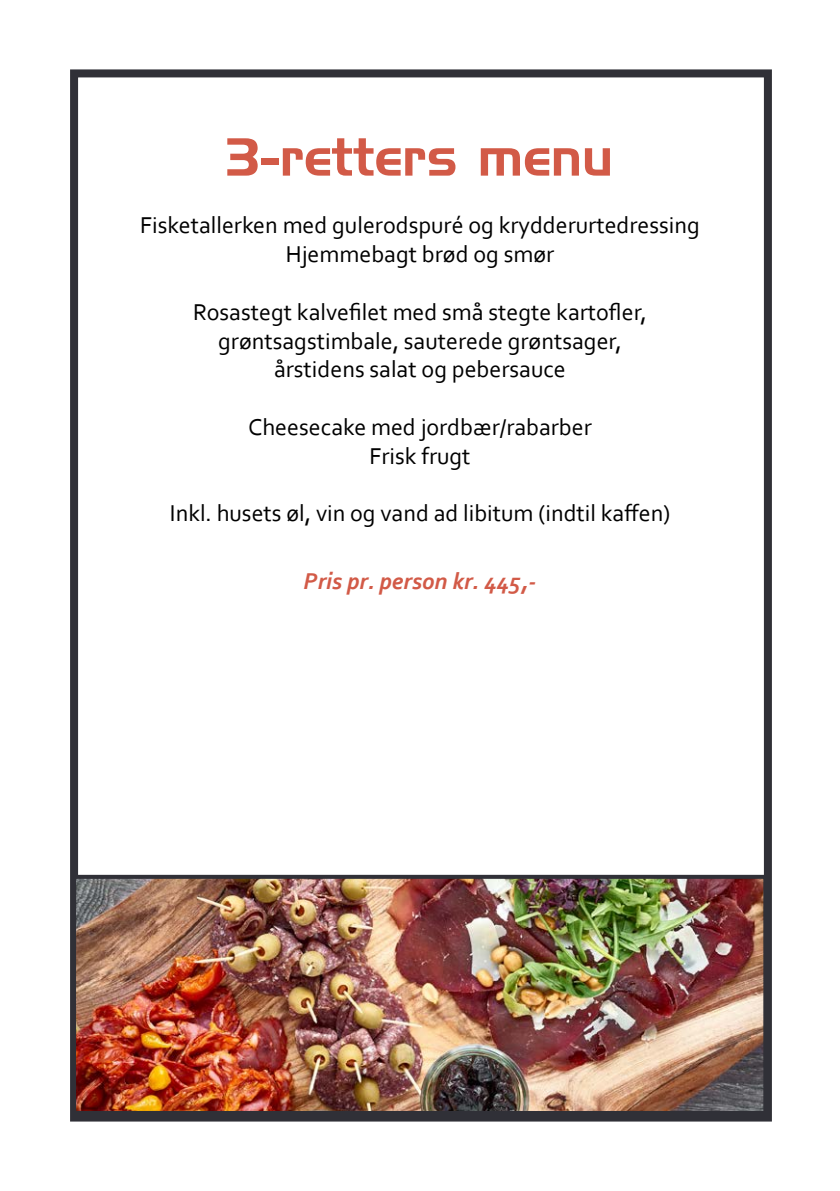
<style>
.page{position:relative;width:840px;height:1191px;background:#fff}
.page>*{position:absolute;margin:0;border:0;box-sizing:border-box;transform-origin:0 0}
.t1{font:52px "Handel Gothic BT";color:#d25a47}
.t2{font:24px/28.8px "Corbel";color:#000;text-align:center}
.t3{font:italic 700 24px "Corbel";color:#d25a47}
</style>
<div class="page">
<div style="left:70px;top:69px;width:701px;height:1052px;border:8px solid #303037"></div>
<img style="left:77px;top:880px;width:684px;height:230px">
<div style="left:72px;top:875px;width:694px;height:240px;border:4px solid #303037"></div>
<p class="t1" style="left:226px;top:125px;width:388px">3-retters menu</p>
<p class="t2" style="left:140px;top:210px;width:561px">Fisketallerken med gulerodspuré og krydderurtedressing<br>Hjemmebagt brød og smør</p>
<p class="t2" style="left:193px;top:297px;width:455px">Rosastegt kalvefilet med små stegte kartofler, grøntsagstimbale, sauterede grøntsager, årstidens salat og pebersauce</p>
<p class="t2" style="left:248px;top:412px;width:345px">Cheesecake med jordbær/rabarber<br>Frisk frugt</p>
<p class="t2" style="left:170px;top:498px;width:501px">Inkl. husets øl, vin og vand ad libitum (indtil kaffen)</p>
<p class="t3" style="left:303px;top:566px;width:234px">Pris pr. person kr. 445,-</p>
</div>
